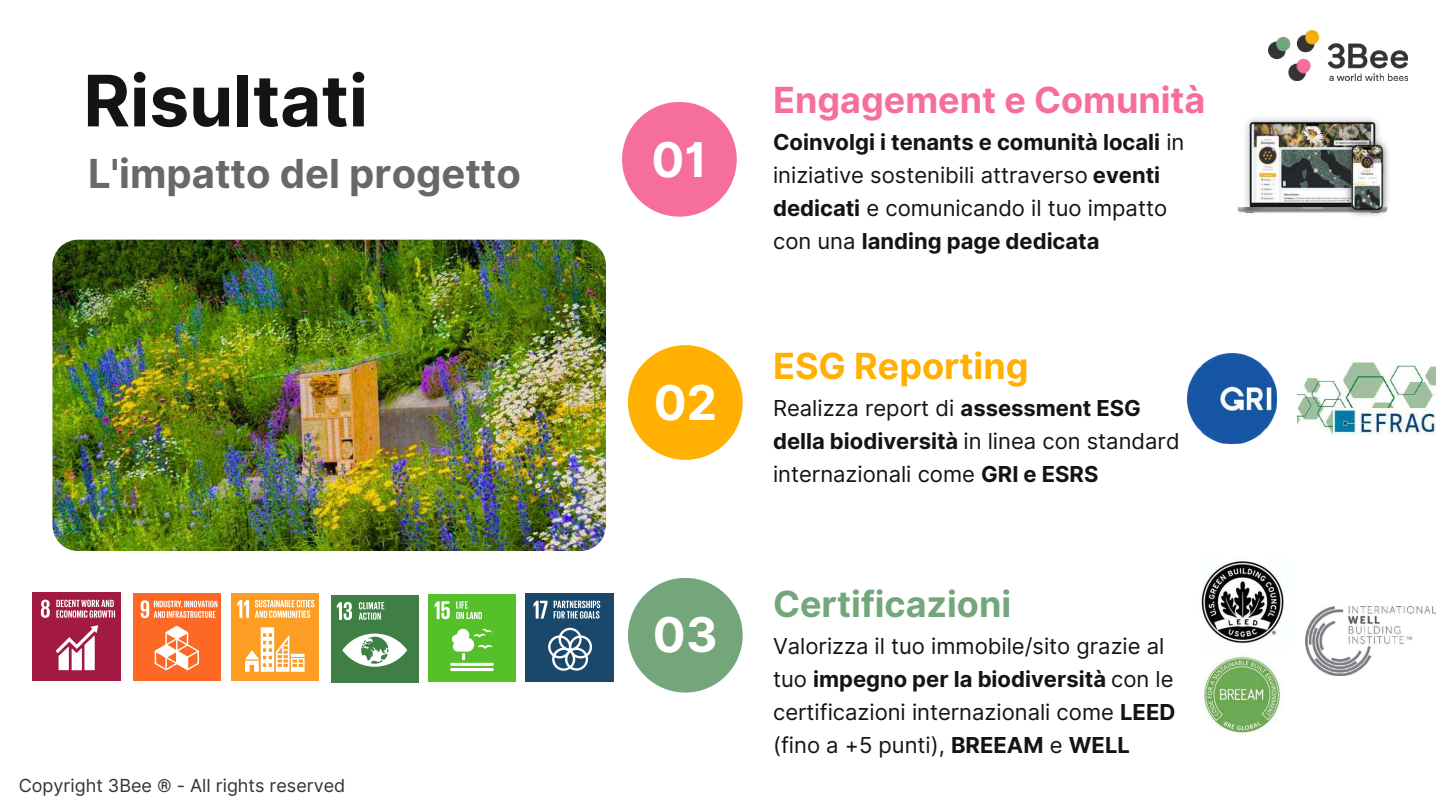
<style>
.page{position:relative;width:1440px;height:810px;background:#fff}
.page>*{position:absolute;margin:0;border:0;box-sizing:border-box;transform-origin:0 0}
.t1{font:700 71px "Inter";color:#141414}
.t2{font:700 48px "Inter";color:#fff}
.t3{font:700 40px "Inter";color:#686868}
.t4{font:700 36px "Inter";color:#f66e9c}
.t5{font:700 36px "Inter";color:#73a77b}
.t6{font:700 36px "Inter";color:#ffb000}
.t7{font:22px/33px "Inter";color:#141414}
.t8{font:700 22px/33px "Inter";color:#141414}
.t9{font:18px "Inter";color:#333}
.s1{font-weight:400}
.s2{font-weight:700}
</style>
<div class="page">
<img style="left:52px;top:240px;width:554px;height:311px;border-radius:26px">
<div style="left:33px;top:592px;width:88px;height:89px;background:#a21942"></div>
<svg style="left:41px;top:600px;width:9px;height:18px"></svg>
<svg style="left:56px;top:625px;width:42px;height:45px"></svg>
<svg style="left:56px;top:600px;width:59px;height:18px"></svg>
<div style="left:133px;top:593px;width:87px;height:87px;background:#fd6925"></div>
<svg style="left:141px;top:600px;width:76px;height:70px"></svg>
<div style="left:231px;top:593px;width:88px;height:87px;background:#fd9d24"></div>
<svg style="left:237px;top:600px;width:12px;height:18px"></svg>
<svg style="left:245px;top:627px;width:60px;height:45px"></svg>
<svg style="left:255px;top:600px;width:60px;height:18px"></svg>
<div style="left:331px;top:595px;width:88px;height:88px;background:#3f7e44"></div>
<svg style="left:337px;top:602px;width:70px;height:65px"></svg>
<div style="left:428px;top:594px;width:88px;height:88px;background:#56c02b"></div>
<svg style="left:435px;top:601px;width:15px;height:18px"></svg>
<svg style="left:450px;top:629px;width:43px;height:42px"></svg>
<svg style="left:456px;top:601px;width:26px;height:18px"></svg>
<div style="left:525px;top:593px;width:89px;height:89px;background:#19486a"></div>
<svg style="left:533px;top:601px;width:67px;height:70px"></svg>
<div style="left:622px;top:102px;width:115px;height:115px;background:#f66e9c;border-radius:50%"></div>
<div style="left:628px;top:578px;width:115px;height:115px;background:#73a77b;border-radius:50%"></div>
<div style="left:628px;top:345px;width:115px;height:115px;background:#ffb000;border-radius:50%"></div>
<img style="left:1201px;top:561px;width:83px;height:82px">
<img style="left:1203px;top:655px;width:78px;height:79px">
<img style="left:1187px;top:354px;width:90px;height:89px">
<img style="left:1298px;top:362px;width:138px;height:72px">
<img style="left:1333px;top:409px;width:102px;height:26px">
<img style="left:1305px;top:607px;width:131px;height:69px">
<img style="left:1237px;top:118px;width:152px;height:98px">
<img style="left:1268px;top:30px;width:139px;height:51px">
<h1 class="t1" style="left:83px;top:58px;width:286px">Risultati</h1>
<h3 class="t3" style="left:88px;top:150px;width:434px">L'impatto del progetto</h3>
<p class="t9" style="left:19px;top:775px;width:328px">Copyright 3Bee ® - All rights reserved</p>
<h3 class="t4" style="left:773px;top:78px;width:434px">Engagement e Comunità</h3>
<h2 class="t2" style="left:652px;top:130px;width:57px">01</h2>
<p class="t8" style="left:773px;top:125px;width:413px">Coinvolgi i tenants e comunità locali <span class="s1">in iniziative sostenibili attraverso</span> eventi dedicati <span class="s1">e comunicando il tuo impatto con una</span> landing page dedicata</p>
<h2 class="t2" style="left:654px;top:374px;width:65px">02</h2>
<h2 class="t2" style="left:653px;top:606px;width:66px">03</h2>
<h3 class="t6" style="left:773px;top:344px;width:257px">ESG Reporting</h3>
<p class="t7" style="left:773px;top:391px;width:408px">Realizza report di <span class="s2">assessment ESG della biodiversità</span> in linea con standard internazionali come <span class="s2">GRI e ESRS</span></p>
<h3 class="t5" style="left:773px;top:582px;width:240px">Certificazioni</h3>
<p class="t7" style="left:773px;top:629px;width:404px">Valorizza il tuo immobile/sito grazie al tuo <span class="s2">impegno per la biodiversità</span> con le certificazioni internazionali come <span class="s2">LEED </span>(fino a +5 punti), <span class="s2">BREEAM</span> e <span class="s2">WELL</span></p>
</div>
